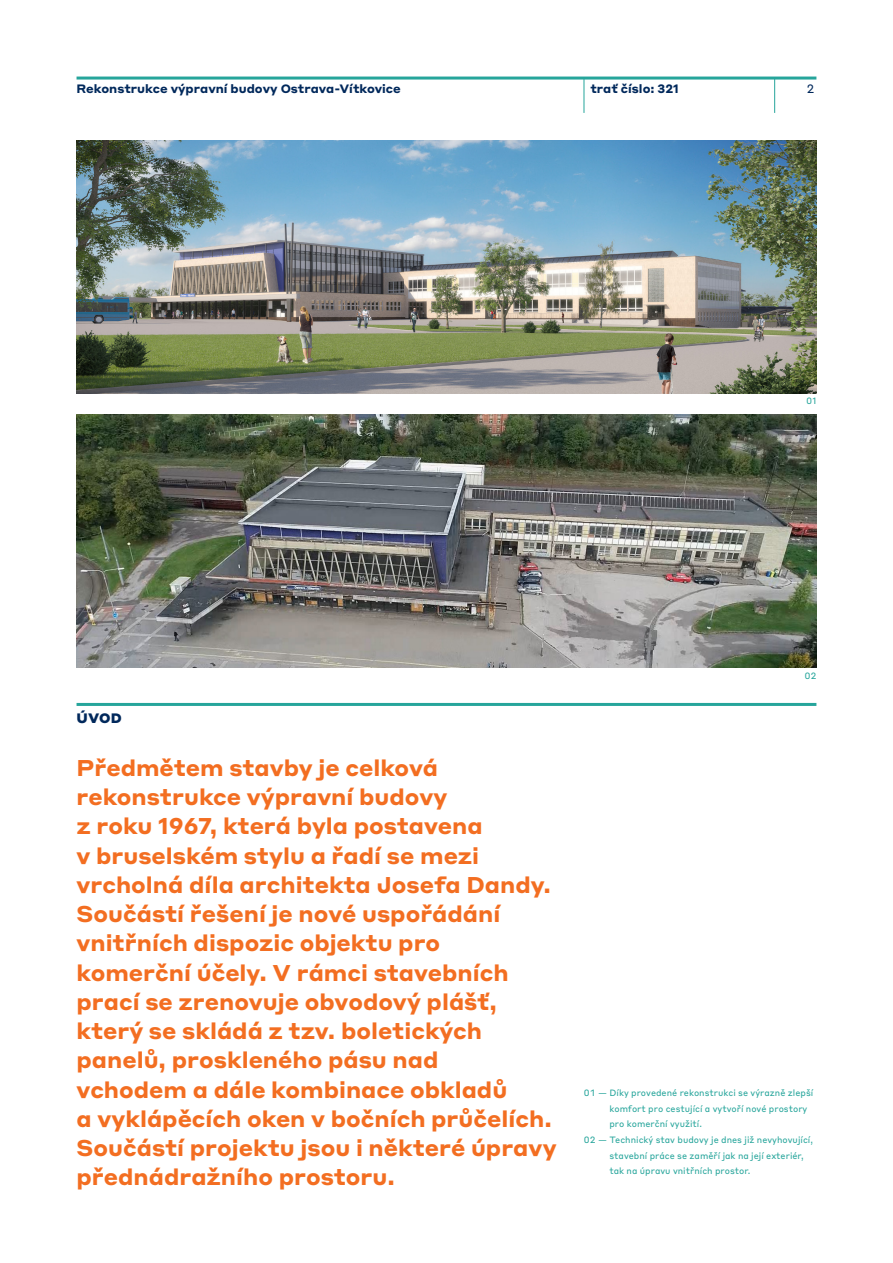
<style>
.page{position:relative;width:893px;height:1263px;background:#fff}
.page>*{position:absolute;margin:0;border:0;box-sizing:border-box;transform-origin:0 0}
.úvod{font:700 22.5px/29.2px "Styrene A";color:#f36e21}
.nadpis{font:900 13.5px "Styrene A";color:#00285b}
.název_stavby___záhla{font:700 12px "Styrene A";color:#00285b}
.záhlaví_a_zápatí{font:700 12px "Styrene A";color:#00285b}
.t1{font:12px "Styrene B";color:#00285b}
.číslování_obrázků{font:9px/15.6px "Styrene B";color:#26a59b}
</style>
<div class="page">
<img style="left:77px;top:140px;width:739px;height:253px">
<img style="left:77px;top:414px;width:739px;height:254px">
<hr style="left:774px;top:79px;width:1px;height:34px;background:#26a59b">
<hr style="left:584px;top:79px;width:1px;height:34px;background:#26a59b">
<hr style="left:77px;top:77px;width:739px;height:3px;background:#26a59b">
<hr style="left:77px;top:703px;width:739px;height:3px;background:#26a59b">
<p class="název_stavby___záhla" style="left:77px;top:79px;width:326px">Rekonstrukce výpravní budovy Ostrava-Vítkovice</p>
<p class="záhlaví_a_zápatí" style="left:590px;top:79px;width:90px">trať číslo: 321</p>
<p class="nadpis" style="left:77px;top:707px;width:47px">ÚVOD</p>
<p class="t1" style="left:807px;top:79px;width:9px">2</p>
<p class="číslování_obrázků" style="left:806px;top:393px;width:12px">01</p>
<p class="číslování_obrázků" style="left:805px;top:667px;width:13px">02</p>
<p class="úvod" style="left:77px;top:751px;width:481px">Předmětem stavby je celková rekonstrukce výpravní budovy<br>z roku 1967, která byla postavena<br>v bruselském stylu a řadí se mezi vrcholná díla architekta Josefa Dandy.<br>Součástí řešení je nové uspořádání vnitřních dispozic objektu pro komerční účely. V rámci stavebních prací se zrenovuje obvodový plášť, který se skládá z tzv. boletických panelů, proskleného pásu nad<br>vchodem a dále kombinace obkladů<br>a vyklápěcích oken v bočních průčelích.<br>Součástí projektu jsou i některé úpravy přednádražního prostoru.</p>
<p class="číslování_obrázků" style="left:609px;top:1084px;width:205px;text-indent:-26px">01 — Díky provedené rekonstrukci se výrazně zlepší komfort pro cestující a vytvoří nové prostory pro komerční využití.</p>
<p class="číslování_obrázků" style="left:609px;top:1131px;width:205px;text-indent:-26px">02 — Technický stav budovy je dnes již nevyhovující, stavební práce se zaměří jak na její exteriér, tak na úpravu vnitřních prostor.</p>
</div>
